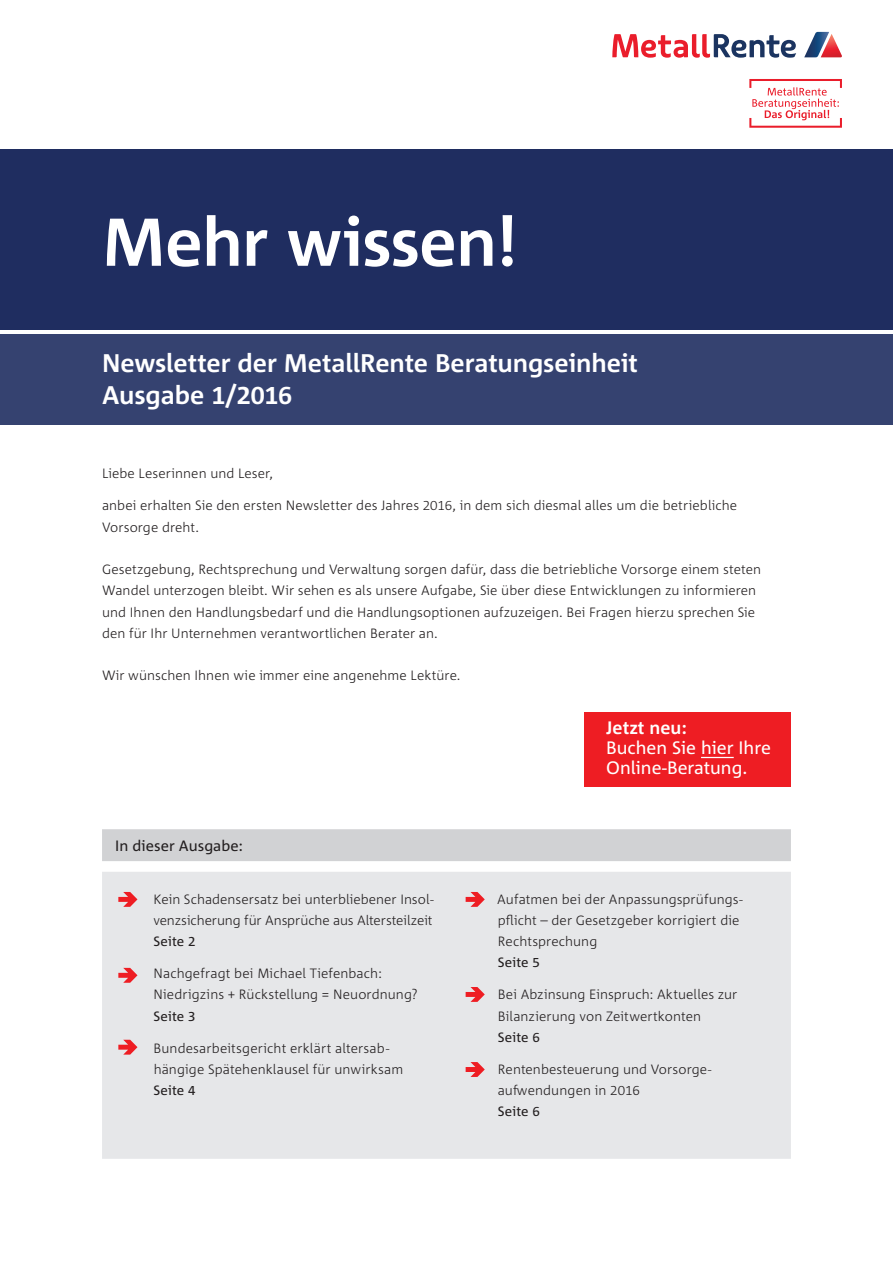
<style>
.page{position:relative;width:893px;height:1263px;background:#fff}
.page>*{position:absolute;margin:0;border:0;box-sizing:border-box;transform-origin:0 0}
.t1{font:700 67.5px "Corpid";letter-spacing:-.01em;color:#fff}
.t2{font:700 25.5px/32px "Corpid";letter-spacing:-.005em;color:#fff}
.t3{font:18px/20.2px "Corpid";color:#fff}
.t4{font:700 18px "Corpid";color:#fff}
.t5{font:15px "Corpid";letter-spacing:.005em;color:#231f20}
.t6{font:300 13.5px/21.3px "Corpid";letter-spacing:.005em;color:#231f20}
.t7{font:13.5px "Corpid";letter-spacing:.01em;color:#231f20}
</style>
<div class="page">
<div style="left:0;top:149px;width:893px;height:181px;background:#1f2d60"></div>
<div style="left:0;top:335px;width:893px;height:90px;background:#354270"></div>
<svg style="left:749px;top:79px;width:93px;height:49px"></svg>
<svg style="left:804px;top:32px;width:38px;height:25px"></svg>
<svg style="left:612px;top:34px;width:184px;height:24px"></svg>
<div style="left:102px;top:829px;width:689px;height:32px;background:#d1d2d4"></div>
<div style="left:102px;top:872px;width:689px;height:287px;background:#e6e7e9"></div>
<svg style="left:118px;top:892px;width:19px;height:15px"></svg>
<svg style="left:466px;top:892px;width:19px;height:15px"></svg>
<svg style="left:118px;top:968px;width:19px;height:15px"></svg>
<svg style="left:118px;top:1040px;width:19px;height:14px"></svg>
<svg style="left:466px;top:987px;width:19px;height:15px"></svg>
<svg style="left:466px;top:1062px;width:19px;height:15px"></svg>
<div style="left:584px;top:712px;width:207px;height:75px;background:#ee1d23"></div>
<hr style="left:701px;top:757px;width:33px;height:1px;background:#fff">
<h1 class="t1" style="left:102px;top:201px;width:418px">Mehr wissen!</h1>
<h2 class="t2" style="left:102px;top:347px;width:537px">Newsletter der MetallRente Beratungseinheit<br>Ausgabe 1/2016</h2>
<p class="t6" style="left:102px;top:463px;width:173px">Liebe Leserinnen und Leser,</p>
<p class="t6" style="left:102px;top:495px;width:636px">anbei erhalten Sie den ersten Newsletter des Jahres 2016, in dem sich diesmal alles um die betriebliche<br>Vorsorge dreht.</p>
<p class="t6" style="left:102px;top:559px;width:661px">Gesetzgebung, Rechtsprechung und Verwaltung sorgen dafür, dass die betriebliche Vorsorge einem steten Wandel unterzogen bleibt. Wir sehen es als unsere Aufgabe, Sie über diese Entwicklungen zu informieren und Ihnen den Handlungsbedarf und die Handlungsoptionen aufzuzeigen. Bei Fragen hierzu sprechen Sie den für Ihr Unternehmen verantwortlichen Berater an.</p>
<p class="t6" style="left:102px;top:665px;width:360px">Wir wünschen Ihnen wie immer eine angenehme Lektüre.</p>
<p class="t5" style="left:115px;top:836px;width:129px">In dieser Ausgabe:</p>
<p class="t6" style="left:153px;top:888px;width:282px">Kein Schadensersatz bei unterbliebener Insol&shy;venzsicherung für Ansprüche aus Altersteilzeit</p>
<p class="t7" style="left:153px;top:933px;width:44px">Seite 2</p>
<p class="t6" style="left:153px;top:962px;width:266px">Nachgefragt bei Michael Tiefenbach:<br>Niedrigzins + Rückstellung = Neuordnung?</p>
<p class="t7" style="left:153px;top:1008px;width:44px">Seite 3</p>
<p class="t6" style="left:153px;top:1037px;width:251px">Bundesarbeitsgericht erklärt altersab&shy;hängige Spätehenklausel für unwirksam</p>
<p class="t7" style="left:153px;top:1082px;width:44px">Seite 4</p>
<h3 class="t4" style="left:606px;top:717px;width:82px">Jetzt neu:</h3>
<h3 class="t3" style="left:606px;top:737px;width:166px">Buchen Sie hier Ihre<br>Online-Beratung.</h3>
<p class="t6" style="left:497px;top:888px;width:247px">Aufatmen bei der Anpassungsprüfungs&shy;pflicht – der Gesetzgeber korrigiert die<br>Rechtsprechung</p>
<p class="t7" style="left:498px;top:955px;width:44px">Seite 5</p>
<p class="t6" style="left:498px;top:984px;width:241px">Bei Abzinsung Einspruch: Aktuelles zur<br>Bilanzierung von Zeitwertkonten</p>
<p class="t7" style="left:498px;top:1029px;width:44px">Seite 6</p>
<p class="t6" style="left:498px;top:1058px;width:215px">Rentenbesteuerung und Vorsorge&shy;aufwendungen in 2016</p>
<p class="t7" style="left:498px;top:1103px;width:44px">Seite 6</p>
</div>
